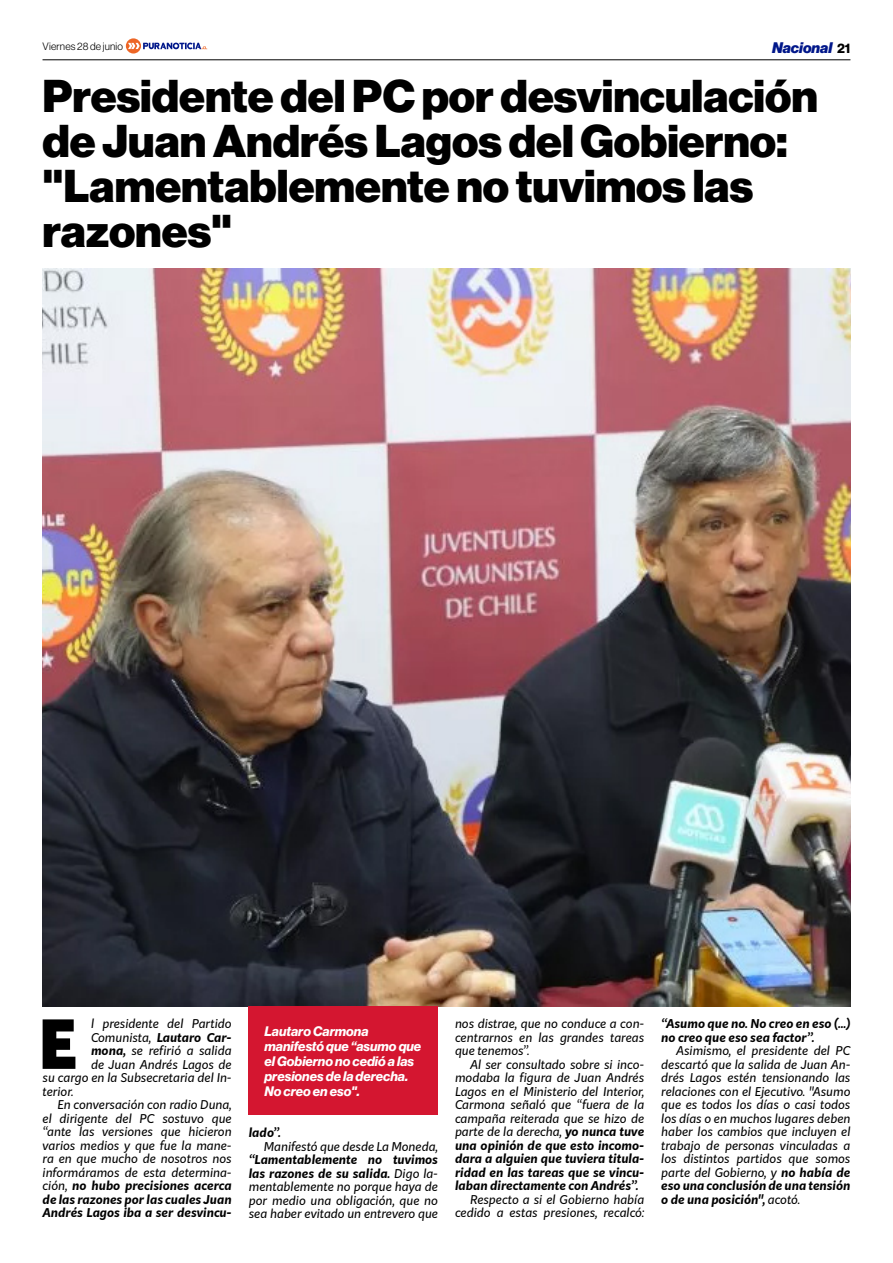
<style>
.page{position:relative;width:893px;height:1263px;background:#fff}
.page>*{position:absolute;margin:0;border:0;box-sizing:border-box;transform-origin:0 0}
.t1{font:900 66.3px "Kit Sans";color:#000}
.t2{font:45px/45px "N Haas Grotesk DS Pro 95 Blk";color:#000}
.t3{font:15px "N Haas Grotesk DS Pro 96 Blk It";color:#00178a}
.t4{font:13.5px/15px "N Haas Grotesk DS Pro 76 Bd It";color:#fff}
.t5{font:italic 12px/13.5px "Kit Sans";color:#000;text-align:justify}
.t6{font:italic 700 12px/13.5px "Kit Sans";color:#000}
.t7{font:10.5px "N Haas Grotesk DS Pro 45 Lt";letter-spacing:.015em;color:#000}
.s1{font-family:"N Haas Grotesk DS Pro 75 Bd";font-size:13.5px;color:#000}
.s2{font-weight:400}
.s3{font-weight:700}
</style>
<div class="page">
<hr style="left:43px;top:59px;width:807px;height:1px;background:#000">
<svg style="left:126px;top:38px;width:81px;height:16px"></svg>
<img style="left:43px;top:268px;width:807px;height:739px">
<div style="left:249px;top:1007px;width:189px;height:108px;background:#d41630"></div>
<p class="t7" style="left:43px;top:40px;width:82px">Viernes 28 de junio</p>
<p class="t3" style="left:772px;top:39px;width:80px">Nacional <span class="s1">21</span></p>
<h2 class="t2" style="left:42px;top:74px;width:777px">Presidente del PC por desvinculación de Juan Andrés Lagos del Gobierno: "Lamentablemente no tuvimos las razones"</h2>
<h1 class="t1" style="left:39px;top:984px;width:40px">E</h1>
<p class="t5" style="left:91px;top:1016px;width:142px">l presidente del Partido</p>
<p class="t6" style="left:91px;top:1030px;width:142px"><span class="s2">Comunista,</span> Lautaro Car-</p>
<p class="t5" style="left:91px;top:1043px;width:142px"><span class="s3">mona,</span> se refirió a salida</p>
<p class="t5" style="left:91px;top:1057px;width:142px">de Juan Andrés Lagos de</p>
<p class="t5" style="left:43px;top:1070px;width:191px">su cargo en la Subsecretaria del In-</p>
<p class="t5" style="left:43px;top:1084px;width:32px">terior.</p>
<p class="t5" style="left:58px;top:1097px;width:176px">En conversación con radio Duna,</p>
<p class="t5" style="left:43px;top:1111px;width:191px">el dirigente del PC sostuvo que</p>
<p class="t5" style="left:43px;top:1124px;width:191px">“ante las versiones que hicieron</p>
<p class="t5" style="left:43px;top:1138px;width:191px">varios medios y que fue la mane-</p>
<p class="t5" style="left:43px;top:1151px;width:191px">ra en que mucho de nosotros nos</p>
<p class="t5" style="left:43px;top:1165px;width:191px">informáramos de esta determina-</p>
<p class="t6" style="left:43px;top:1178px;width:191px"><span class="s2">ción,</span> no hubo precisiones acerca</p>
<p class="t6" style="left:43px;top:1192px;width:191px">de las razones por las cuales Juan</p>
<p class="t6" style="left:43px;top:1205px;width:191px">Andrés Lagos iba a ser desvincu-</p>
<p class="t4" style="left:264px;top:1024px;width:158px">Lautaro Carmona manifestó que “asumo que el Gobierno no cedió a las presiones de la derecha.<br>No creo en eso".</p>
<p class="t6" style="left:249px;top:1125px;width:34px">lado”.</p>
<p class="t5" style="left:264px;top:1139px;width:176px">Manifestó que desde La Moneda,</p>
<p class="t5" style="left:249px;top:1152px;width:191px"><span class="s3">“Lamentablemente no tuvimos las razones de su salida.</span> Digo la&shy;mentablemente no porque haya de por medio una obligación, que no sea haber evitado un entrevero que</p>
<p class="t5" style="left:455px;top:1016px;width:191px">nos distrae, que no conduce a con&shy;centrarnos en las grandes tareas que tenemos”.</p>
<p class="t5" style="left:455px;top:1057px;width:191px;text-indent:15px">Al ser consultado sobre si inco&shy;modaba la figura de Juan Andrés Lagos en el Ministerio del Interior, Carmona señaló que “fuera de la campaña reiterada que se hizo de parte de la derecha, <span class="s3">yo nunca tuve una opinión de que esto incomo&shy;dara a alguien que tuviera titula&shy;ridad en las tareas que se vincu&shy;laban directamente con Andrés”.</span></p>
<p class="t5" style="left:455px;top:1192px;width:191px;text-align:right">Respecto a si el Gobierno había cedido a estas presiones, recalcó:</p>
<p class="t6" style="left:661px;top:1016px;width:191px">“Asumo que no. No creo en eso (…) no creo que eso sea factor”.</p>
<p class="t5" style="left:661px;top:1043px;width:191px;text-indent:15px">Asimismo, el presidente del PC descartó que la salida de Juan An&shy;drés Lagos estén tensionando las relaciones con el Ejecutivo. "Asumo que es todos los días o casi todos los días o en muchos lugares deben haber los cambios que incluyen el trabajo de personas vinculadas a los distintos partidos que somos parte del Gobierno, y <span class="s3">no había de eso una conclusión de una tensión o de una posición",</span> acotó.</p>
</div>
